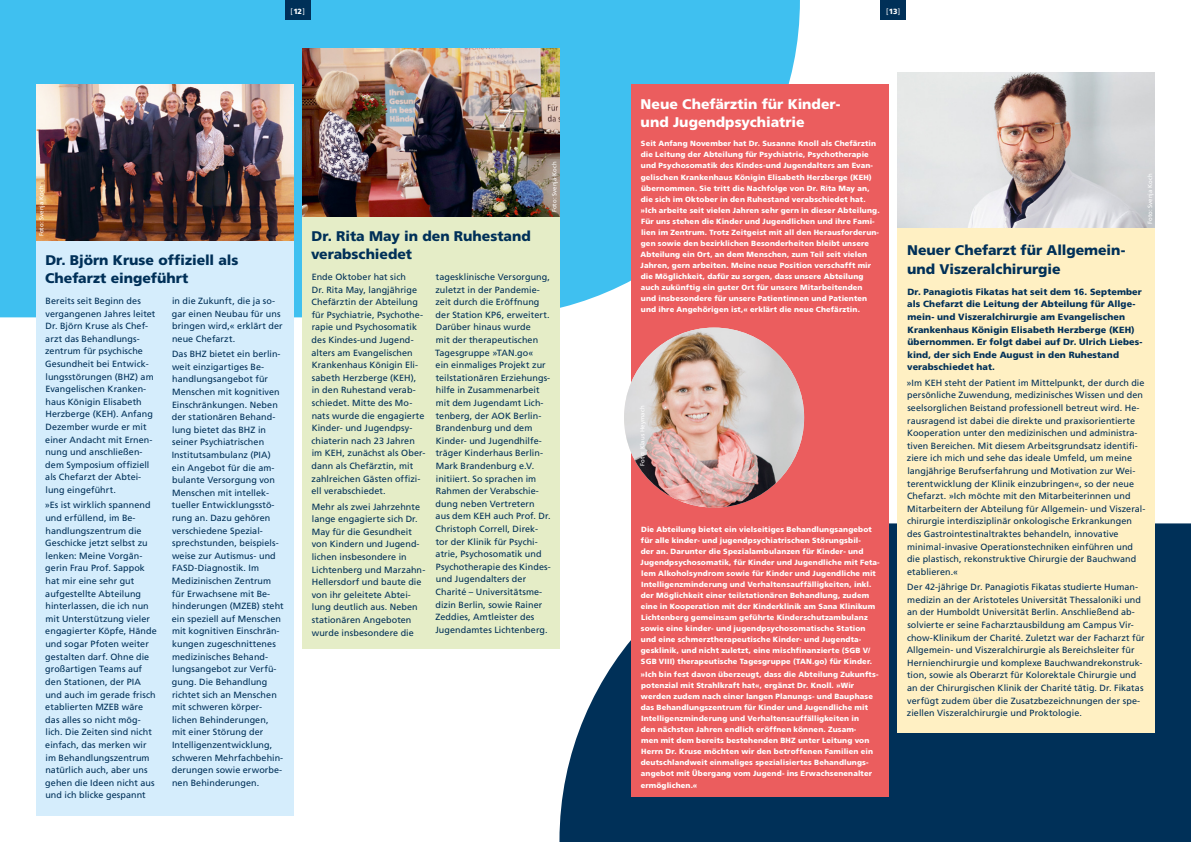
<style>
.page{position:relative;width:1191px;height:842px;background:#fff}
.page>*{position:absolute;margin:0;border:0;box-sizing:border-box;transform-origin:0 0}
.t1{font:900 14px/18.2px "Frutiger LT Std";color:#003058}
.t2{font:900 14px/18.2px "Frutiger LT Std";color:#fff}
.t3{font:9px/12.6px "Frutiger LT Std";letter-spacing:.005em;color:#003058}
.t4{font:900 9px/12.6px "Frutiger LT Std";letter-spacing:.01em;color:#003058}
.t5{font:900 7.5px/11px "Frutiger LT Std";letter-spacing:.015em;color:#fff}
.t6{font:7.5px "Frutiger LT Std";color:#fff}
.t7{font:6px "Frutiger LT Std";letter-spacing:.02em;color:#fff}
.s1{font-weight:900}
</style>
<div class="page">
<div style="left:0;top:0;width:800px;height:317px;background:#3fc0f0"></div>
<svg style="left:559px;top:523px;width:632px;height:319px;fill:#003058"></svg>
<div style="left:897px;top:228px;width:258px;height:504px;background:#fff0c3"></div>
<div style="left:36px;top:240px;width:257px;height:576px;background:#d5edfc"></div>
<div style="left:302px;top:216px;width:257px;height:432px;background:#e5edc7"></div>
<div style="left:631px;top:84px;width:257px;height:712px;background:#eb5d5e"></div>
<img style="left:36px;top:84px;width:257px;height:156px">
<img style="left:302px;top:48px;width:257px;height:168px">
<img style="left:897px;top:72px;width:258px;height:156px">
<img style="left:624px;top:328px;width:180px;height:180px;border-radius:90px">
<div style="left:285px;top:0;width:25px;height:20px;background:#003058"></div>
<div style="left:880px;top:0;width:26px;height:20px;background:#003058"></div>
<p class="t6" style="left:291px;top:7px;width:16px">[<span class="s1">12</span>]</p>
<p class="t6" style="left:886px;top:7px;width:16px">[<span class="s1">13</span>]</p>
<p class="t7" style="left:38px;top:236px;width:52px;rotate:-90deg">Foto: Svenja Koch</p>
<h1 class="t1" style="left:45px;top:251px;width:195px">Dr. Björn Kruse offiziell als<br>Chefarzt eingeführt</h1>
<p class="t3" style="left:45px;top:295px;width:112px">Bereits seit Beginn des vergangenen Jahres leitet<br>Dr. Björn Kruse als Chef&shy;arzt das Behandlungs&shy;zentrum für psychische<br>Gesundheit bei Entwick&shy;lungsstörungen (BHZ) am<br>Evangelischen Kranken&shy;haus Königin Elisabeth<br>Herzberge (KEH). Anfang<br>Dezember wurde er mit einer Andacht mit Ernen&shy;nung und anschließen&shy;dem Symposium offiziell als Chefarzt der Abtei&shy;lung eingeführt.</p>
<p class="t3" style="left:45px;top:499px;width:113px">»Es ist wirklich spannend und erfüllend, im Be&shy;handlungszentrum die<br>Geschicke jetzt selbst zu lenken: Meine Vorgän&shy;gerin Frau Prof. Sappok hat mir eine sehr gut aufgestellte Abteilung hinterlassen, die ich nun mit Unterstützung vieler engagierter Köpfe, Hände und sogar Pfoten weiter gestalten darf. Ohne die großartigen Teams auf den Stationen, der PIA und auch im gerade frisch etablierten MZEB wäre das alles so nicht mög&shy;lich. Die Zeiten sind nicht einfach, das merken wir im Behandlungszentrum natürlich auch, aber uns gehen die Ideen nicht aus und ich blicke gespannt</p>
<p class="t3" style="left:172px;top:295px;width:112px">in die Zukunft, die ja so&shy;gar einen Neubau für uns bringen wird,« erklärt der neue Chefarzt.</p>
<p class="t3" style="left:172px;top:348px;width:114px">Das BHZ bietet ein berlin&shy;weit einzigartiges Be&shy;handlungsangebot für<br>Menschen mit kognitiven<br>Einschränkungen. Neben der stationären Behand&shy;lung bietet das BHZ in seiner Psychiatrischen<br>Institutsambulanz (PIA) ein Angebot für die am&shy;bulante Versorgung von<br>Menschen mit intellek&shy;tueller Entwicklungsstö&shy;rung an. Dazu gehören verschiedene Spezial&shy;sprechstunden, beispiels&shy;weise zur Autismus- und<br>FASD-Diagnostik. Im<br>Medizinischen Zentrum für Erwachsene mit Be&shy;hinderungen (MZEB) steht ein speziell auf Menschen mit kognitiven Einschrän&shy;kungen zugeschnittenes medizinisches Behand&shy;lungsangebot zur Verfü&shy;gung. Die Behandlung richtet sich an Menschen mit schweren körper&shy;lichen Behinderungen, mit einer Störung der<br>Intelligenzentwicklung, schweren Mehrfachbehin&shy;derungen sowie erworbe&shy;nen Behinderungen.</p>
<p class="t7" style="left:551px;top:212px;width:52px;rotate:-90deg">Foto: Svenja Koch</p>
<h1 class="t1" style="left:311px;top:227px;width:221px">Dr. Rita May in den Ruhestand verabschiedet</h1>
<p class="t3" style="left:311px;top:271px;width:115px">Ende Oktober hat sich<br>Dr. Rita May, langjährige<br>Chefärztin der Abteilung für Psychiatrie, Psychothe&shy;rapie und Psychosomatik des Kindes-und Jugend&shy;alters am Evangelischen<br>Krankenhaus Königin Eli&shy;sabeth Herzberge (KEH), in den Ruhestand verab&shy;schiedet. Mitte des Mo&shy;nats wurde die engagierte<br>Kinder- und Jugendpsy&shy;chiaterin nach 23 Jahren im KEH, zunächst als Ober&shy;dann als Chefärztin, mit zahlreichen Gästen offizi&shy;ell verabschiedet.</p>
<p class="t3" style="left:312px;top:500px;width:115px">Mehr als zwei Jahrzehnte lange engagierte sich Dr.<br>May für die Gesundheit von Kindern und Jugend&shy;lichen insbesondere in<br>Lichtenberg und Marzahn-<br>Hellersdorf und baute die von ihr geleitete Abtei&shy;lung deutlich aus. Neben stationären Angeboten wurde insbesondere die</p>
<p class="t3" style="left:435px;top:271px;width:117px">tagesklinische Versorgung, zuletzt in der Pandemie&shy;zeit durch die Eröffnung der Station KP6, erweitert.<br>Darüber hinaus wurde<br>mit der therapeutischen<br>Tagesgruppe »TAN.go«<br>ein einmaliges Projekt zur teilstationären Erziehungs&shy;hilfe in Zusammenarbeit mit dem Jugendamt Lich&shy;tenberg, der AOK Berlin-<br>Brandenburg und dem<br>Kinder- und Jugendhilfe&shy;träger Kinderhaus Berlin-<br>Mark Brandenburg e.V. initiiert. So sprachen im<br>Rahmen der Verabschie&shy;dung neben Vertretern<br>aus dem KEH auch Prof. Dr.<br>Christoph Correll, Direk&shy;tor der Klinik für Psychi&shy;atrie, Psychosomatik und<br>Psychotherapie des Kindes&shy;und Jugendalters der<br>Charité – Universitätsme&shy;dizin Berlin, sowie Rainer<br>Zeddies, Amtleister des<br>Jugendamtes Lichtenberg.</p>
<h1 class="t2" style="left:640px;top:95px;width:201px">Neue Chefärztin für Kinder&shy;und Jugend psychiatrie</h1>
<p class="t5" style="left:640px;top:138px;width:241px">Seit Anfang November hat Dr. Susanne Knoll als Chefärztin die Leitung der Abteilung für Psychiatrie, Psychotherapie und Psychosomatik des Kindes-und Jugendalters am Evan&shy;gelischen Krankenhaus Königin Elisabeth Herzberge (KEH) übernommen. Sie tritt die Nachfolge von Dr. Rita May an, die sich im Oktober in den Ruhestand verabschiedet hat. »Ich arbeite seit vielen Jahren sehr gern in dieser Abteilung.<br>Für uns stehen die Kinder und Jugendlichen und ihre Fami&shy;lien im Zentrum. Trotz Zeitgeist mit all den Herausforderun&shy;gen sowie den bezirklichen Besonderheiten bleibt unsere Abteilung ein Ort, an dem Menschen, zum Teil seit vielen Jahren, gern arbeiten. Meine neue Position verschafft mir die Möglichkeit, dafür zu sorgen, dass unsere Abteilung auch zukünftig ein guter Ort für unsere Mitarbeitenden<br>und insbesondere für unsere Patientinnen und Patienten und ihre Angehörigen ist,« erklärt die neue Chefärztin.</p>
<p class="t7" style="left:639px;top:466px;width:62px;rotate:-90deg">Foto: Klaus Heymach</p>
<p class="t5" style="left:640px;top:523px;width:240px">Die Abteilung bietet ein vielseitiges Behandlungsangebot für alle kinder- und jugendpsychiatrischen Störungsbil-<br>der an. Darunter die Spezialambulanzen für Kinder- und Jugend psychosomatik, für Kinder und Jugendliche mit Feta&shy;lem Alkoholsyndrom sowie für Kinder und Jugendliche mit Intelligenzminderung und Verhaltensauffälligkeiten, inkl. der Möglichkeit einer teilstationären Behandlung, zudem eine in Kooperation mit der Kinderklinik am Sana Klinikum Lichtenberg gemeinsam geführte Kinderschutzambulanz sowie eine kinder- und jugendpsychosomatische Station und eine schmerztherapeutische Kinder- und Jugendta&shy;gesklinik, und nicht zuletzt, eine mischfinanzierte (SGB V/ SGB VIII) therapeutische Tagesgruppe (TAN.go) für Kinder.</p>
<p class="t5" style="left:640px;top:669px;width:239px">»Ich bin fest davon überzeugt, dass die Abteilung Zukunfts&shy;potenzial mit Strahlkraft hat«, ergänzt Dr. Knoll. »Wir werden zudem nach einer langen Planungs- und Bauphase das Behandlungszentrum für Kinder und Jugendliche mit Intelligenzminderung und Verhaltensauffälligkeiten in<br>den nächsten Jahren endlich eröffnen können. Zusam-<br>men mit dem bereits bestehenden BHZ unter Leitung von Herrn Dr. Kruse möchten wir den betroffenen Familien ein deutschlandweit einmaliges spezialisiertes Behandlungs&shy;angebot mit Übergang vom Jugend- ins Erwachsenenalter ermöglichen.«</p>
<p class="t7" style="left:1146px;top:224px;width:52px;rotate:-90deg">Foto: Svenja Koch</p>
<h1 class="t1" style="left:907px;top:241px;width:220px">Neuer Chefarzt für Allgemein&shy;und Viszeralchirurgie</h1>
<p class="t4" style="left:907px;top:285px;width:237px">Dr. Panagiotis Fikatas hat seit dem 16. September als Chefarzt die Leitung der Abteilung für Allge&shy;mein- und Viszeralchirurgie am Evangelischen Krankenhaus Königin Elisabeth Herzberge (KEH) übernommen. Er folgt dabei auf Dr. Ulrich Liebes&shy;kind, der sich Ende August in den Ruhestand verabschiedet hat.</p>
<p class="t3" style="left:906px;top:376px;width:240px">»Im KEH steht der Patient im Mittelpunkt, der durch die persönliche Zuwendung, medizinisches Wissen und den seelsorglichen Beistand professionell betreut wird. He&shy;rausragend ist dabei die direkte und praxisorientierte Kooperation unter den medizinischen und administra&shy;tiven Bereichen. Mit diesem Arbeitsgrundsatz identifi&shy;ziere ich mich und sehe das ideale Umfeld, um meine langjährige Berufserfahrung und Motivation zur Wei&shy;terentwicklung der Klinik einzubringen«, so der neue Chefarzt. »Ich möchte mit den Mitarbeiterinnen und Mitarbeitern der Abteilung für Allgemein- und Viszeral&shy;chirurgie interdisziplinär onkologische Erkrankungen des Gastrointestinaltraktes behandeln, innovative minimal-invasive Operationstechniken einführen und die plastisch, rekonstruktive Chirurgie der Bauchwand etablieren.«</p>
<p class="t3" style="left:906px;top:581px;width:240px">Der 42-jährige Dr. Panagiotis Fikatas studierte Human&shy;medizin an der Aristoteles Universität Thessaloniki und an der Humboldt Universität Berlin. Anschließend ab&shy;solvierte er seine Facharztausbildung am Campus Vir&shy;chow-Klinikum der Charité. Zuletzt war der Facharzt für Allgemein- und Viszeralchirurgie als Bereichsleiter für Hernienchirurgie und komplexe Bauchwandrekonstruk&shy;tion, sowie als Oberarzt für Kolorektale Chirurgie und an der Chirurgischen Klinik der Charité tätig. Dr. Fikatas verfügt zudem über die Zusatzbezeichnungen der spe&shy;ziellen Viszeralchirurgie und Proktologie.</p>
</div>
